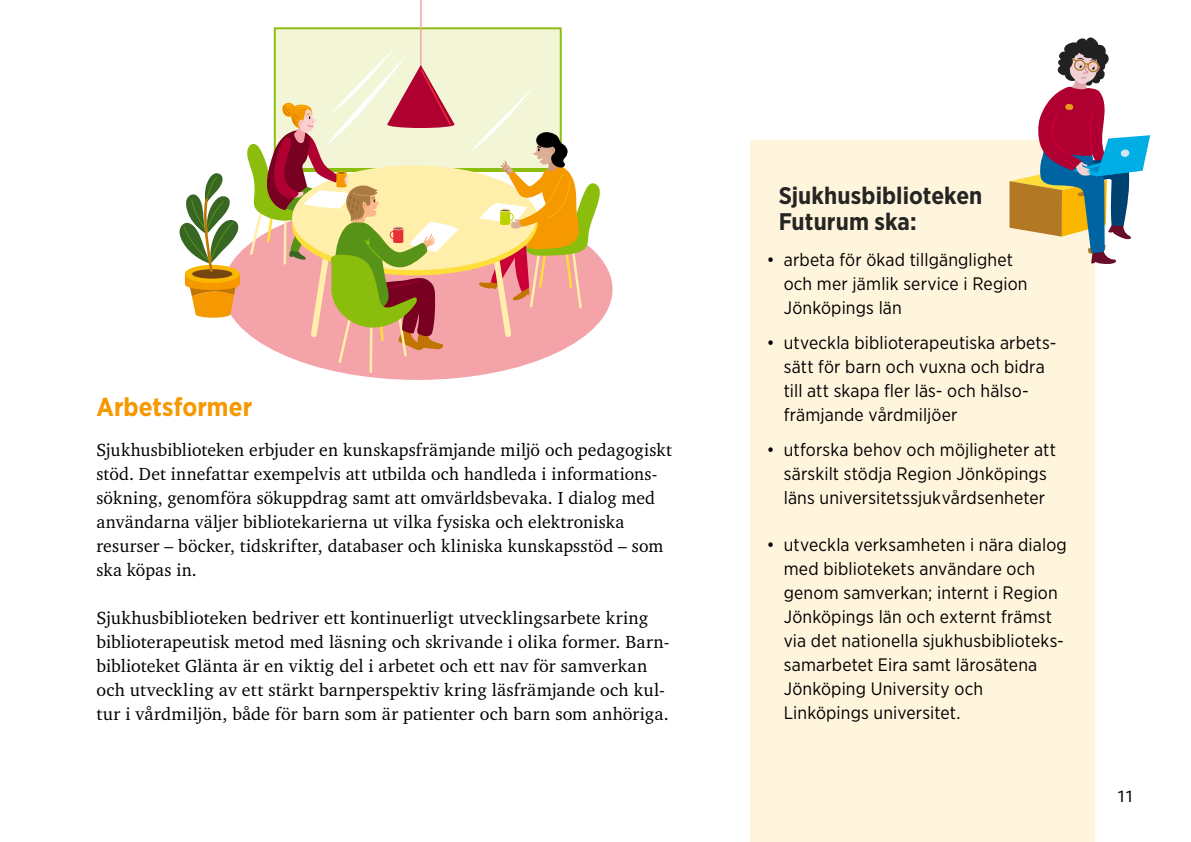
<style>
.page{position:relative;width:1191px;height:842px;background:#fff}
.page>*{position:absolute;margin:0;border:0;box-sizing:border-box;transform-origin:0 0}
.t1{font:700 26px "Gotham Narrow";letter-spacing:.005em;color:#f69800}
.t2{font:700 24px/26px "Gotham Narrow";letter-spacing:.005em;color:#252523}
.Bröd{font:18px/24px "Charter IT Cby BT";letter-spacing:.01em;color:#000}
.t3{font:18px/24px "Gotham Narrow";letter-spacing:.01em;color:#000}
.t4{font:16px "Roboto";color:#000}
</style>
<div class="page">
<div style="left:750px;top:140px;width:344px;height:702px;background:#fff4dc"></div>
<div style="left:223px;top:199px;width:389px;height:181px;background:#f4a3a9;border-radius:50%"></div>
<div style="left:274px;top:27px;width:287px;height:144px;background:#f3f6d6;border:2px solid #8bbd0d"></div>
<svg style="left:179px;top:173px;width:61px;height:145px"></svg>
<hr style="left:420px;top:0;width:1px;height:67px;background:#f4a3a9">
<svg style="left:246px;top:48px;width:354px;height:326px"></svg>
<svg style="left:1009px;top:37px;width:141px;height:227px"></svg>
<h2 class="t1" style="left:96px;top:390px;width:157px">Arbetsformer</h2>
<p class="Bröd" style="left:96px;top:437px;width:577px">Sjukhusbiblioteken erbjuder en kunskapsfrämjande miljö och pedagogiskt stöd. Det innefattar exempelvis att utbilda och handleda i informations&shy;sökning, genomföra sökuppdrag samt att omvärldsbevaka. I dialog med användarna väljer bibliotekarierna ut vilka fysiska och elektroniska resurser – böcker, tidskrifter, databaser och kliniska kunskapsstöd – som ska köpas in.</p>
<p class="Bröd" style="left:96px;top:605px;width:574px">Sjukhusbiblioteken bedriver ett kontinuerligt utvecklingsarbete kring biblioterapeutisk metod med läsning och skrivande i olika former. Barn&shy;biblioteket Glänta är en viktig del i arbetet och ett nav för samverkan och utveckling av ett stärkt barnperspektiv kring läsfrämjande och kul&shy;tur i vårdmiljön, både för barn som är patienter och barn som anhöriga.</p>
<h3 class="t2" style="left:778px;top:183px;width:205px">Sjukhusbiblioteken<br>Futurum ska:</h3>
<p class="t3" style="left:783px;top:247px;width:245px;text-indent:-17px">• arbeta för ökad tillgänglighet och mer jämlik service i Region<br>Jönköpings län</p>
<p class="t3" style="left:783px;top:330px;width:274px;text-indent:-17px">• utveckla biblioterapeutiska arbets&shy;sätt för barn och vuxna och bidra till att skapa fler läs- och hälso&shy;främjande vårdmiljöer</p>
<p class="t3" style="left:766px;top:437px;width:291px;text-align:center">• utforska behov och möjligheter att särskilt stödja Region Jönköpings läns universitetssjukvårdsenheter</p>
<p class="t3" style="left:783px;top:532px;width:285px;text-indent:-17px">• utveckla verksamheten i nära dialog med bibliotekets användare och genom samverkan; internt i Region<br>Jönköpings län och externt främst via det nationella sjukhusbiblioteks&shy;samarbetet Eira samt lärosätena<br>Jönköping University och<br>Linköpings universitet.</p>
<p class="t4" style="left:1117px;top:785px;width:18px">11</p>
</div>
